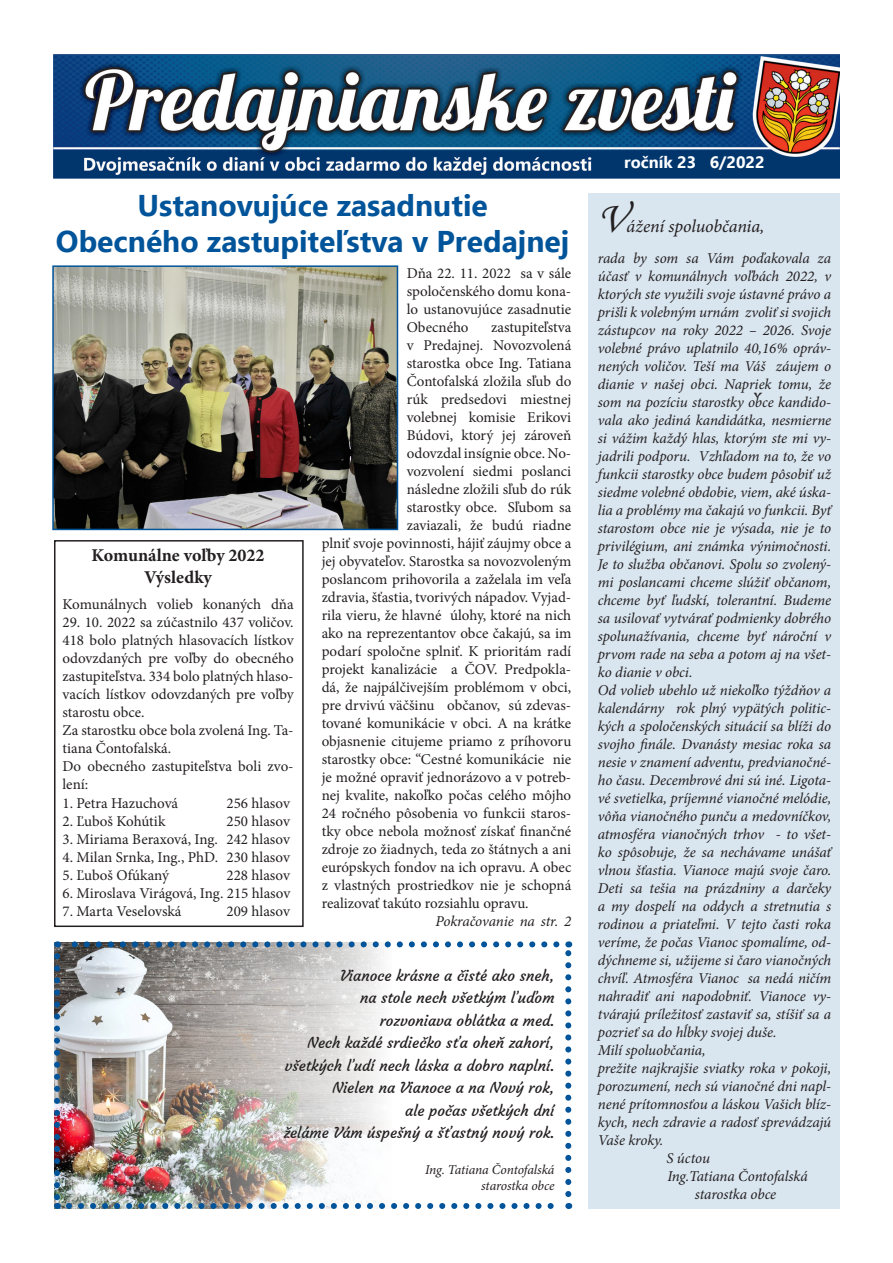
<style>
.page{position:relative;width:893px;height:1263px;background:#fff}
.page>*{position:absolute;margin:0;border:0;box-sizing:border-box;transform-origin:0 0}
.Normálny{font:45px "Monotype Corsiva";color:#231f20}
.Heading_1{font:700 30px "Ebrima";color:#015499}
.Normálny-2{font:30px "Niconne";color:#231f20}
.Normálny-3{font:700 18px "Minion Pro";color:#231f20}
.Normálny-4{font:italic 18px "Minion Pro";letter-spacing:-.005em;color:#231f20}
.Heading_1-2{font:700 16.5px "Ebrima";color:#fff}
.Normálny-5{font:italic 15px/18px "Minion Pro";letter-spacing:-.01em;color:#231f20;text-align:justify}
.Normálny-6{font:15px/18px "Minion Pro";color:#231f20;text-align:justify}
.Normálny-7{font:15px "Courgette";color:#231f20}
.Normálny-8{font:italic 13.5px "Minion Pro";letter-spacing:-.01em;color:#231f20}
</style>
<div class="page">
<img style="left:54px;top:942px;width:335px;height:267px">
<div style="left:588px;top:194px;width:252px;height:1015px;background:#d9e5ef"></div>
<img style="left:53px;top:54px;width:787px;height:124px">
<svg style="left:69px;top:1203px;width:485px;height:6px"></svg>
<img style="left:54px;top:956px;width:6px;height:253px">
<svg style="left:565px;top:941px;width:6px;height:253px"></svg>
<svg style="left:57px;top:941px;width:499px;height:6px"></svg>
<div style="left:54px;top:540px;width:250px;height:387px;border:2px solid #231f20"></div>
<img style="left:55px;top:268px;width:340px;height:259px">
<div style="left:52px;top:265px;width:346px;height:265px;border:2px solid #015499"></div>
<p class="Heading_1" style="left:137px;top:183px;width:352px">Ustanovujúce zasadnutie</p>
<p class="Heading_1" style="left:56px;top:219px;width:515px">Obecného zastupiteľstva v Predajnej</p>
<p class="Normálny-3" style="left:92px;top:543px;width:175px">Komunálne voľby 2022</p>
<p class="Normálny-3" style="left:144px;top:564px;width:69px">Výsledky</p>
<p class="Normálny-6" style="left:63px;top:596px;width:233px">Komunálnych volieb konaných dňa</p>
<p class="Normálny-6" style="left:63px;top:614px;width:233px">29. 10. 2022 sa zúčastnilo 437 voličov.<br>418 bolo platných hlasovacích lístkov odovzdaných pre voľby do obecného zastupiteľstva. 334 bolo platných hlaso&shy;vacích lístkov odovzdaných pre voľby starostu obce.</p>
<p class="Normálny-6" style="left:63px;top:722px;width:233px">Za starostku obce bola zvolená Ing. Ta&shy;tiana Čontofalská.</p>
<p class="Normálny-6" style="left:63px;top:758px;width:233px">Do obecného zastupiteľstva boli zvo&shy;lení:</p>
<p class="Normálny-6" style="left:63px;top:794px;width:117px">1. Petra Hazuchová</p>
<p class="Normálny-6" style="left:226px;top:794px;width:65px">256 hlasov</p>
<p class="Normálny-6" style="left:63px;top:812px;width:104px">2. Ľuboš Kohútik</p>
<p class="Normálny-6" style="left:226px;top:812px;width:65px">250 hlasov</p>
<p class="Normálny-6" style="left:63px;top:830px;width:229px">3. Miriama Beraxová, Ing. 242 hlasov</p>
<p class="Normálny-6" style="left:63px;top:848px;width:229px">4. Milan Srnka, Ing., PhD. 230 hlasov</p>
<p class="Normálny-6" style="left:63px;top:866px;width:108px">5. Ľuboš Ofúkaný</p>
<p class="Normálny-6" style="left:226px;top:866px;width:65px">228 hlasov</p>
<p class="Normálny-6" style="left:63px;top:884px;width:229px">6. Miroslava Virágová, Ing. 215 hlasov</p>
<p class="Normálny-6" style="left:63px;top:902px;width:120px">7. Marta Veselovská</p>
<p class="Normálny-6" style="left:226px;top:902px;width:65px">209 hlasov</p>
<p class="Normálny-6" style="left:407px;top:265px;width:166px">Dňa 22. 11. 2022 sa v sále spoločenského domu kona&shy;lo ustanovujúce zasadnutie Obecného</p>
<p class="Normálny-6" style="left:491px;top:319px;width:82px">zastupiteľstva</p>
<p class="Normálny-6" style="left:407px;top:337px;width:166px">v Predajnej. Novozvolená</p>
<p class="Normálny-6" style="left:407px;top:355px;width:166px">starostka obce Ing. Tatiana</p>
<p class="Normálny-6" style="left:407px;top:373px;width:166px">Čontofalská zložila sľub do</p>
<p class="Normálny-6" style="left:407px;top:391px;width:166px">rúk predsedovi miestnej</p>
<p class="Normálny-6" style="left:407px;top:409px;width:166px">volebnej komisie Erikovi</p>
<p class="Normálny-6" style="left:407px;top:427px;width:166px">Búdovi, ktorý jej zároveň</p>
<p class="Normálny-6" style="left:407px;top:445px;width:166px">odovzdal insígnie obce. No-</p>
<p class="Normálny-6" style="left:407px;top:463px;width:166px">vozvolení siedmi poslanci</p>
<p class="Normálny-6" style="left:407px;top:481px;width:166px">následne zložili sľub do rúk</p>
<p class="Normálny-6" style="left:407px;top:499px;width:166px">starostky obce. Sľubom sa</p>
<p class="Normálny-6" style="left:407px;top:517px;width:166px">zaviazali, že budú riadne</p>
<p class="Normálny-6" style="left:322px;top:535px;width:251px">plniť svoje povinnosti, hájiť záujmy obce a</p>
<p class="Normálny-6" style="left:322px;top:553px;width:251px">jej obyvateľov. Starostka sa novozvoleným</p>
<p class="Normálny-6" style="left:322px;top:571px;width:251px">poslancom prihovorila a zaželala im veľa</p>
<p class="Normálny-6" style="left:322px;top:589px;width:251px">zdravia, šťastia, tvorivých nápadov. Vyjad-</p>
<p class="Normálny-6" style="left:322px;top:607px;width:251px">rila vieru, že hlavné úlohy, ktoré na nich</p>
<p class="Normálny-6" style="left:322px;top:625px;width:251px">ako na reprezentantov obce čakajú, sa im</p>
<p class="Normálny-6" style="left:322px;top:643px;width:251px">podarí spoločne splniť. K prioritám radí</p>
<p class="Normálny-6" style="left:322px;top:661px;width:251px">projekt kanalizácie a ČOV. Predpokla-</p>
<p class="Normálny-6" style="left:322px;top:679px;width:251px">dá, že najpálčivejším problémom v obci,</p>
<p class="Normálny-6" style="left:322px;top:697px;width:251px">pre drvivú väčšinu občanov, sú zdevas-</p>
<p class="Normálny-6" style="left:322px;top:715px;width:251px">tované komunikácie v obci. A na krátke</p>
<p class="Normálny-6" style="left:322px;top:733px;width:251px">objasnenie citujeme priamo z príhovoru</p>
<p class="Normálny-6" style="left:322px;top:751px;width:251px">starostky obce: “Cestné komunikácie nie</p>
<p class="Normálny-6" style="left:322px;top:769px;width:251px">je možné opraviť jednorázovo a v potreb-</p>
<p class="Normálny-6" style="left:322px;top:787px;width:251px">nej kvalite, nakoľko počas celého môjho</p>
<p class="Normálny-6" style="left:322px;top:805px;width:251px">24 ročného pôsobenia vo funkcii staros-</p>
<p class="Normálny-6" style="left:322px;top:823px;width:251px">tky obce nebola možnosť získať finančné</p>
<p class="Normálny-6" style="left:322px;top:841px;width:251px">zdroje zo žiadnych, teda zo štátnych a ani</p>
<p class="Normálny-6" style="left:322px;top:859px;width:251px">európskych fondov na ich opravu. A obec</p>
<p class="Normálny-6" style="left:322px;top:877px;width:251px">z vlastných prostriedkov nie je schopná</p>
<p class="Normálny-6" style="left:322px;top:895px;width:208px">realizovať takúto rozsiahlu opravu.</p>
<p class="Normálny-5" style="left:436px;top:913px;width:137px">Pokračovanie na str. 2</p>
<p class="Normálny-7" style="left:340px;top:966px;width:216px">Vianoce krásne a čisté ako sneh,</p>
<p class="Normálny-7" style="left:360px;top:988px;width:196px">na stole nech všetkým ľuďom</p>
<p class="Normálny-7" style="left:380px;top:1011px;width:176px">rozvoniava oblátka a med.</p>
<p class="Normálny-7" style="left:307px;top:1033px;width:249px">Nech každé srdiečko sťa oheň zahorí,</p>
<p class="Normálny-7" style="left:285px;top:1056px;width:271px">všetkých ľudí nech láska a dobro naplní.</p>
<p class="Normálny-7" style="left:332px;top:1078px;width:224px">Nielen na Vianoce a na Nový rok,</p>
<p class="Normálny-7" style="left:405px;top:1101px;width:151px">ale počas všetkých dní</p>
<p class="Normálny-7" style="left:284px;top:1123px;width:272px">želáme Vám úspešný a šťastný nový rok.</p>
<p class="Normálny-8" style="left:425px;top:1160px;width:131px">Ing. Tatiana Čontofalská</p>
<p class="Normálny-8" style="left:481px;top:1177px;width:75px">starostka obce</p>
<p class="Heading_1-2" style="left:624px;top:150px;width:142px">ročník 23 6/2022</p>
<p class="Normálny" style="left:598px;top:191px;width:30px">V</p>
<p class="Normálny-4" style="left:627px;top:214px;width:139px">ážení spoluobčania,</p>
<p class="Normálny-5" style="left:598px;top:249px;width:235px">rada by som sa Vám poďakovala za účasť v komunálnych voľbách 2022, v ktorých ste využili svoje ústavné právo a prišli k volebným urnám zvoliť si svojich zástupcov na roky 2022 – 2026. Svoje volebné právo uplatnilo 40,16% opráv&shy;nených voličov. Teší ma Váš záujem o dianie v našej obci. Napriek tomu, že som na pozíciu starostky obce kandido&shy;vala ako jediná kandidátka, nesmierne si vážim každý hlas, ktorým ste mi vy&shy;jadrili podporu. Vzhľadom na to, že vo funkcii starostky obce budem pôsobiť už siedme volebné obdobie, viem, aké úska&shy;lia a problémy ma čakajú vo funkcii. Byť starostom obce nie je výsada, nie je to privilégium, ani známka výnimočnosti.<br>Je to služba občanovi. Spolu so zvolený&shy;mi poslancami chceme slúžiť občanom, chceme byť ľudskí, tolerantní. Budeme sa usilovať vytvárať podmienky dobrého spolunažívania, chceme byť nároční v prvom rade na seba a potom aj na všet&shy;ko dianie v obci.</p>
<p class="Normálny-5" style="left:598px;top:681px;width:235px">Od volieb ubehlo už niekoľko týždňov a kalendárny rok plný vypätých politic&shy;kých a spoločenských situácií sa blíži do svojho finále. Dvanásty mesiac roka sa nesie v znamení adventu, predvianočné&shy;ho času. Decembrové dni sú iné. Ligota&shy;vé svetielka, príjemné vianočné melódie, vôňa vianočného punču a medovníčkov, atmosféra vianočných trhov - to všet&shy;ko spôsobuje, že sa nechávame unášať vlnou šťastia. Vianoce majú svoje čaro.<br>Deti sa tešia na prázdniny a darčeky a my dospelí na oddych a stretnutia s rodinou a priateľmi. V tejto časti roka veríme, že počas Vianoc spomalíme, od&shy;dýchneme si, užijeme si čaro vianočných chvíľ. Atmosféra Vianoc sa nedá ničím nahradiť ani napodobniť. Vianoce vy&shy;tvárajú príležitosť zastaviť sa, stíšiť sa a pozrieť sa do hĺbky svojej duše.</p>
<p class="Normálny-5" style="left:598px;top:1041px;width:109px">Milí spoluobčania,</p>
<p class="Normálny-5" style="left:598px;top:1059px;width:235px">prežite najkrajšie sviatky roka v pokoji, porozumení, nech sú vianočné dni napl&shy;nené prítomnosťou a láskou Vašich blíz&shy;kych, nech zdravie a radosť sprevádzajú Vaše kroky.</p>
<p class="Normálny-5" style="left:666px;top:1149px;width:45px">S úctou</p>
<p class="Normálny-5" style="left:667px;top:1167px;width:142px">Ing.Tatiana Čontofalská</p>
<p class="Normálny-5" style="left:695px;top:1185px;width:83px">starostka obce</p>
<p class="Normálny-2" style="left:751px;top:379px;width:13px">ˇ</p>
</div>
